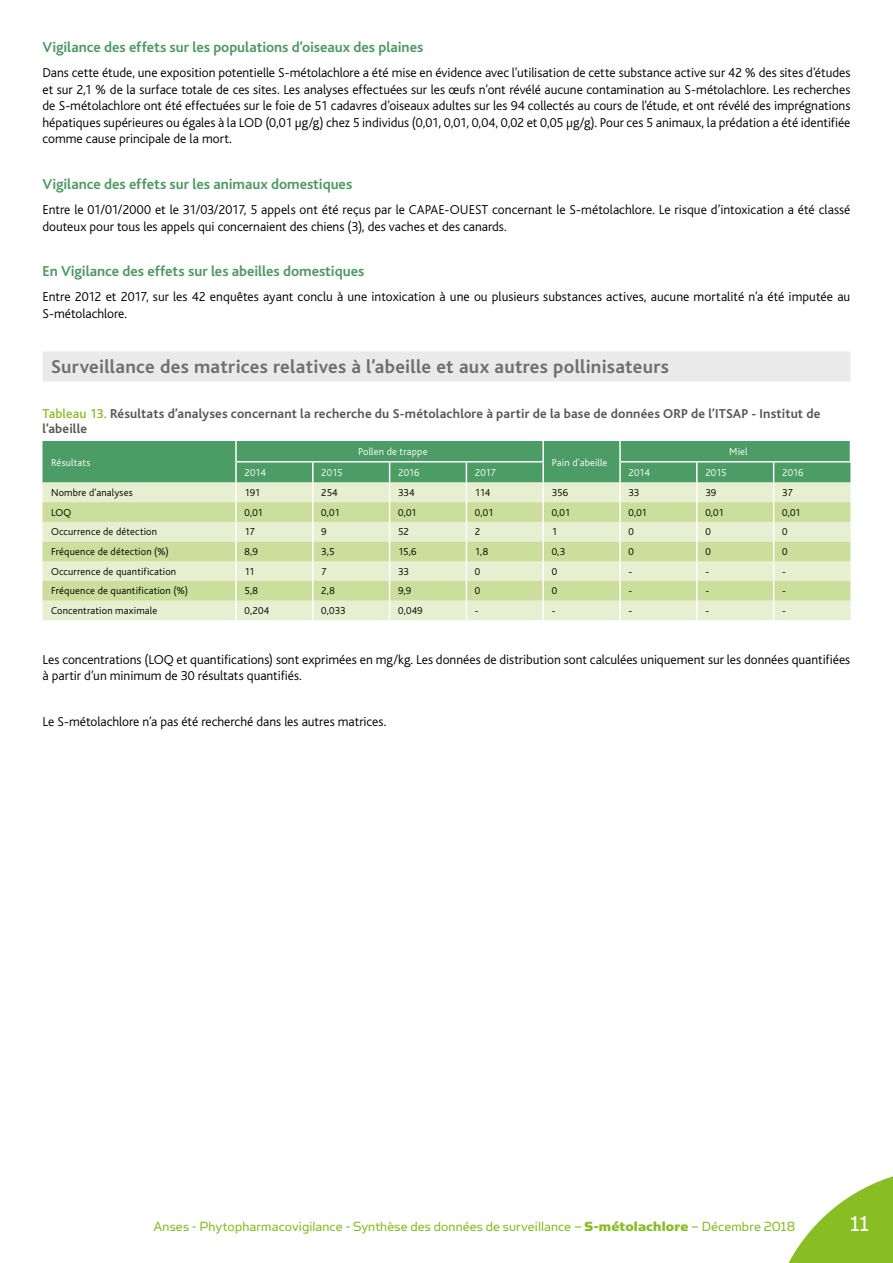
<style>
.page{position:relative;width:893px;height:1263px;background:#fff}
.page>*{position:absolute;margin:0;border:0;box-sizing:border-box;transform-origin:0 0}
.t1{font:24px "Simian Text Orangutan";color:#fff}
.T2{font:700 19.5px "Bliss";letter-spacing:.01em;color:#706f6f}
.T3_1col{font:700 15px "Bliss";letter-spacing:-.005em;color:#4e9a62}
.t2{font:15px "Simian Text Orangutan";letter-spacing:.01em;color:#89bd24}
.TEXTE_COURANT_1col{font:300 13.5px/16.5px "Bliss";color:#000}
.Titre_Figure_Tablo{font:700 13.5px/15px "Bliss";letter-spacing:.01em;color:#575756}
.Tableau_texte{font:300 10.5px "Bliss";letter-spacing:.015em;color:#000}
.Tablo_tete{font:300 10.5px "Bliss";letter-spacing:.01em;color:#fff}
.s1{font-weight:500;color:#89bd24}
.s2{font-family:"Simian Text Chimpanzee"}
</style>
<div class="page">
<div style="left:43px;top:351px;width:807px;height:30px;background:#eaeaea"></div>
<svg style="left:43px;top:441px;width:808px;height:179px;background:#bbd7a8"></svg>
<svg style="left:788px;top:1176px;width:105px;height:87px"></svg>
<p class="T3_1col" style="left:43px;top:40px;width:382px">Vigilance des effets sur les populations d’oiseaux des plaines</p>
<p class="TEXTE_COURANT_1col" style="left:43px;top:65px;width:809px;text-align:justify">Dans cette étude, une exposition potentielle S-métolachlore a été mise en évidence avec l’utilisation de cette substance active sur 42 % des sites d’études et sur 2,1 % de la surface totale de ces sites. Les analyses effectuées sur les œufs n’ont révélé aucune contamination au S-métolachlore. Les recherches de S-métolachlore ont été effectuées sur le foie de 51 cadavres d’oiseaux adultes sur les 94 collectés au cours de l’étude, et ont révélé des imprégnations hépatiques supérieures ou égales à la LOD (0,01 µg/g) chez 5 individus (0,01, 0,01, 0,04, 0,02 et 0,05 µg/g). Pour ces 5 animaux, la prédation a été identifiée comme cause principale de la mort.</p>
<p class="T3_1col" style="left:43px;top:176px;width:311px">Vigilance des effets sur les animaux domestiques</p>
<p class="TEXTE_COURANT_1col" style="left:43px;top:202px;width:809px">Entre le 01/01/2000 et le 31/03/2017, 5 appels ont été reçus par le CAPAE-OUEST concernant le S-métolachlore. Le risque d’intoxication a été classé douteux pour tous les appels qui concernaient des chiens (3), des vaches et des canards.</p>
<p class="T3_1col" style="left:43px;top:264px;width:323px">En Vigilance des effets sur les abeilles domestiques</p>
<p class="TEXTE_COURANT_1col" style="left:43px;top:289px;width:809px">Entre 2012 et 2017, sur les 42 enquêtes ayant conclu à une intoxication à une ou plusieurs substances actives, aucune mortalité n’a été imputée au<br>S-métolachlore.</p>
<p class="T2" style="left:51px;top:356px;width:619px">Surveillance des matrices relatives à l’abeille et aux autres pollinisateurs</p>
<p class="Titre_Figure_Tablo" style="left:43px;top:406px;width:779px"><span class="s1">Tableau 13.</span> Résultats d’analyses concernant la recherche du S-métolachlore à partir de la base de données ORP de l’ITSAP - Institut de l’abeille</p>
<p class="Tablo_tete" style="left:51px;top:457px;width:41px">Résultats</p>
<p class="Tablo_tete" style="left:358px;top:446px;width:71px">Pollen de trappe</p>
<p class="Tablo_tete" style="left:729px;top:446px;width:20px">Miel</p>
<p class="Tablo_tete" style="left:552px;top:457px;width:57px">Pain d'abeille</p>
<p class="Tablo_tete" style="left:244px;top:467px;width:23px">2014</p>
<p class="Tablo_tete" style="left:321px;top:467px;width:23px">2015</p>
<p class="Tablo_tete" style="left:398px;top:467px;width:23px">2016</p>
<p class="Tablo_tete" style="left:475px;top:467px;width:23px">2017</p>
<p class="Tablo_tete" style="left:628px;top:467px;width:23px">2014</p>
<p class="Tablo_tete" style="left:705px;top:467px;width:23px">2015</p>
<p class="Tablo_tete" style="left:782px;top:467px;width:23px">2016</p>
<p class="Tableau_texte" style="left:51px;top:487px;width:83px">Nombre d'analyses</p>
<p class="Tableau_texte" style="left:244px;top:487px;width:17px">191</p>
<p class="Tableau_texte" style="left:321px;top:487px;width:18px">254</p>
<p class="Tableau_texte" style="left:398px;top:487px;width:18px">334</p>
<p class="Tableau_texte" style="left:475px;top:487px;width:17px">114</p>
<p class="Tableau_texte" style="left:552px;top:487px;width:18px">356</p>
<p class="Tableau_texte" style="left:628px;top:487px;width:12px">33</p>
<p class="Tableau_texte" style="left:705px;top:487px;width:12px">39</p>
<p class="Tableau_texte" style="left:782px;top:487px;width:12px">37</p>
<p class="Tableau_texte" style="left:51px;top:506px;width:22px">LOQ</p>
<p class="Tableau_texte" style="left:244px;top:506px;width:20px">0,01</p>
<p class="Tableau_texte" style="left:321px;top:506px;width:20px">0,01</p>
<p class="Tableau_texte" style="left:398px;top:506px;width:20px">0,01</p>
<p class="Tableau_texte" style="left:475px;top:506px;width:20px">0,01</p>
<p class="Tableau_texte" style="left:552px;top:506px;width:20px">0,01</p>
<p class="Tableau_texte" style="left:628px;top:506px;width:20px">0,01</p>
<p class="Tableau_texte" style="left:705px;top:506px;width:20px">0,01</p>
<p class="Tableau_texte" style="left:782px;top:506px;width:20px">0,01</p>
<p class="Tableau_texte" style="left:51px;top:526px;width:108px">Occurrence de détection</p>
<p class="Tableau_texte" style="left:244px;top:526px;width:12px">17</p>
<p class="Tableau_texte" style="left:321px;top:526px;width:7px">9</p>
<p class="Tableau_texte" style="left:398px;top:526px;width:12px">52</p>
<p class="Tableau_texte" style="left:475px;top:526px;width:7px">2</p>
<p class="Tableau_texte" style="left:552px;top:526px;width:7px">1</p>
<p class="Tableau_texte" style="left:628px;top:526px;width:7px">0</p>
<p class="Tableau_texte" style="left:705px;top:526px;width:7px">0</p>
<p class="Tableau_texte" style="left:782px;top:526px;width:7px">0</p>
<p class="Tableau_texte" style="left:51px;top:546px;width:119px">Fréquence de détection (%)</p>
<p class="Tableau_texte" style="left:244px;top:546px;width:15px">8,9</p>
<p class="Tableau_texte" style="left:321px;top:546px;width:15px">3,5</p>
<p class="Tableau_texte" style="left:398px;top:546px;width:20px">15,6</p>
<p class="Tableau_texte" style="left:475px;top:546px;width:15px">1,8</p>
<p class="Tableau_texte" style="left:552px;top:546px;width:15px">0,3</p>
<p class="Tableau_texte" style="left:628px;top:546px;width:7px">0</p>
<p class="Tableau_texte" style="left:705px;top:546px;width:7px">0</p>
<p class="Tableau_texte" style="left:782px;top:546px;width:7px">0</p>
<p class="Tableau_texte" style="left:51px;top:566px;width:127px">Occurrence de quantification</p>
<p class="Tableau_texte" style="left:244px;top:566px;width:12px">11</p>
<p class="Tableau_texte" style="left:321px;top:566px;width:7px">7</p>
<p class="Tableau_texte" style="left:398px;top:566px;width:12px">33</p>
<p class="Tableau_texte" style="left:475px;top:566px;width:7px">0</p>
<p class="Tableau_texte" style="left:552px;top:566px;width:7px">0</p>
<p class="Tableau_texte" style="left:628px;top:566px;width:5px">-</p>
<p class="Tableau_texte" style="left:705px;top:566px;width:5px">-</p>
<p class="Tableau_texte" style="left:782px;top:566px;width:5px">-</p>
<p class="Tableau_texte" style="left:51px;top:585px;width:138px">Fréquence de quantification (%)</p>
<p class="Tableau_texte" style="left:244px;top:585px;width:15px">5,8</p>
<p class="Tableau_texte" style="left:321px;top:585px;width:15px">2,8</p>
<p class="Tableau_texte" style="left:398px;top:585px;width:15px">9,9</p>
<p class="Tableau_texte" style="left:475px;top:585px;width:7px">0</p>
<p class="Tableau_texte" style="left:552px;top:585px;width:7px">0</p>
<p class="Tableau_texte" style="left:628px;top:585px;width:5px">-</p>
<p class="Tableau_texte" style="left:705px;top:585px;width:5px">-</p>
<p class="Tableau_texte" style="left:782px;top:585px;width:5px">-</p>
<p class="Tableau_texte" style="left:51px;top:605px;width:108px">Concentration maximale</p>
<p class="Tableau_texte" style="left:244px;top:605px;width:26px">0,204</p>
<p class="Tableau_texte" style="left:321px;top:605px;width:26px">0,033</p>
<p class="Tableau_texte" style="left:398px;top:605px;width:26px">0,049</p>
<p class="Tableau_texte" style="left:475px;top:605px;width:5px">-</p>
<p class="Tableau_texte" style="left:552px;top:605px;width:5px">-</p>
<p class="Tableau_texte" style="left:628px;top:605px;width:5px">-</p>
<p class="Tableau_texte" style="left:705px;top:605px;width:5px">-</p>
<p class="Tableau_texte" style="left:782px;top:605px;width:5px">-</p>
<p class="TEXTE_COURANT_1col" style="left:43px;top:651px;width:809px">Les concentrations (LOQ et quantifications) sont exprimées en mg/kg. Les données de distribution sont calculées uniquement sur les données quantifiées à partir d’un minimum de 30 résultats quantifiés.</p>
<p class="TEXTE_COURANT_1col" style="left:43px;top:714px;width:345px">Le S-métolachlore n’a pas été recherché dans les autres matrices.</p>
<p class="t2" style="left:153px;top:1218px;width:643px">Anses - Phytopharmacovigilance - Synthèse des données de surveillance – <span class="s2">S-métolachlore</span> – Décembre 2018</p>
<h1 class="t1" style="left:850px;top:1210px;width:20px">11</h1>
</div>
